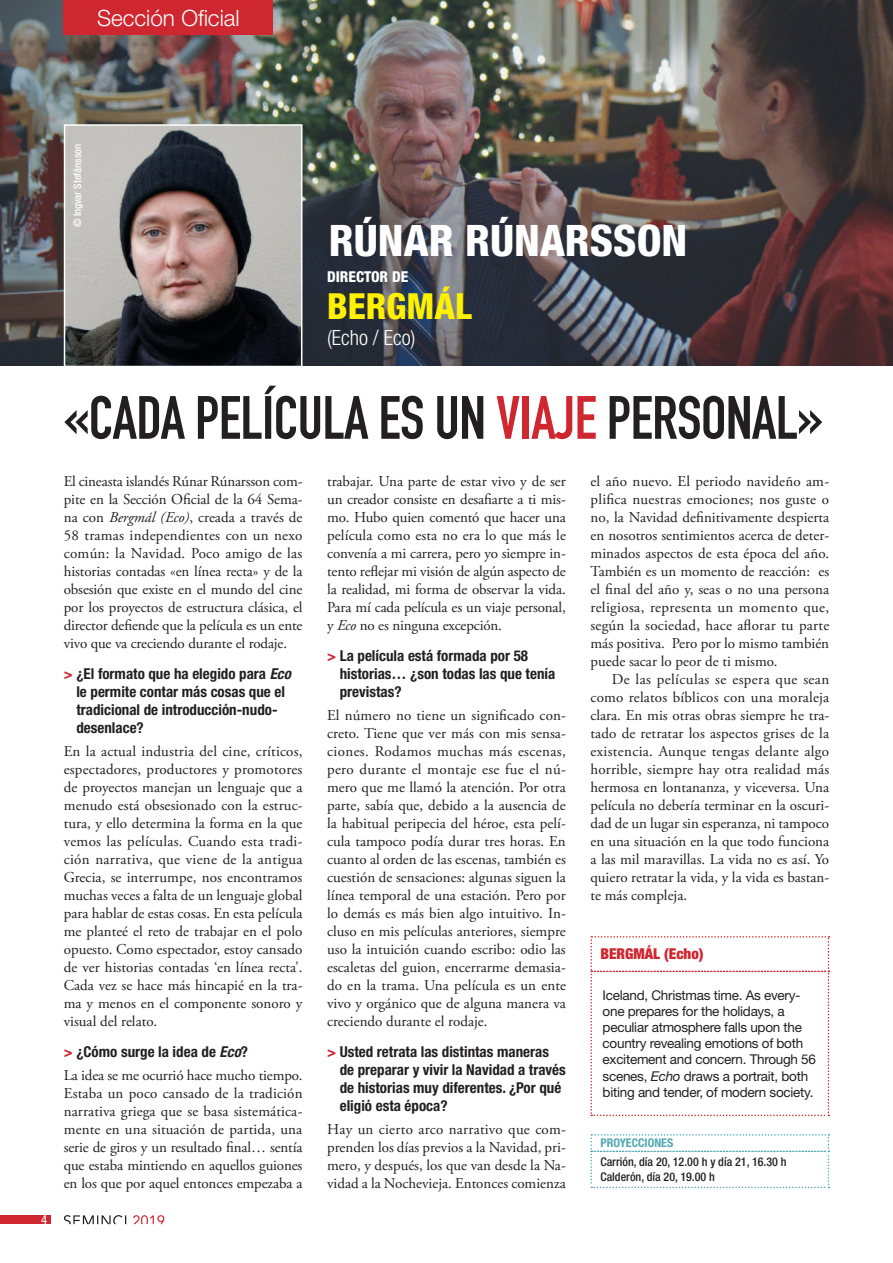
<style>
.page{position:relative;width:893px;height:1263px;background:#fff}
.page>*{position:absolute;margin:0;border:0;box-sizing:border-box;transform-origin:0 0}
.t1{font:60px "DIN Engschrift Std";letter-spacing:-.01em;color:#231f20}
.t2{font:800 condensed 43.5px "Helvetica Neue LT Std";color:#fff}
.t3{font:800 condensed 36px "Helvetica Neue LT Std";color:#fff101}
.t4{font:300 22.5px "Helvetica Neue LT Std";color:#fff}
.t5{font:300 condensed 21px "Helvetica Neue LT Std";color:#fff}
.t6{font:15px/18px "Adobe Garamond Pro";color:#231f20;text-align:justify}
.t7{font:700 condensed 15px/18px "Helvetica Neue LT Std";color:#231f20}
.t8{font:900 condensed 15px "Helvetica Neue LT Std";color:#cf2730}
.t9{font:800 condensed 15px "Helvetica Neue LT Std";color:#fff}
.t10{font:13.5px/16.2px "Helvetica Neue LT Std";letter-spacing:-.02em;color:#231f20}
.t11{font:condensed 12.75px "Helvetica Neue LT Std";color:#fff}
.t12{font:500 condensed 12px/14.4px "Helvetica Neue LT Std";color:#231f20}
.t13{font:700 condensed 12px "Helvetica Neue LT Std";color:#52a8af}
.t14{font:500 condensed 10.5px "Helvetica Neue LT Std";color:#fff}
.s1{color:#cf2730}
.s2{font-style:italic}
</style>
<div class="page">
<div style="left:0;top:1215px;width:50px;height:9px;background:#cf2730"></div>
<svg style="left:64px;top:1215px;width:62px;height:9px"></svg>
<svg style="left:133px;top:1215px;width:31px;height:9px"></svg>
<img style="left:0;top:0;width:893px;height:366px">
<svg style="left:590px;top:936px;width:239px;height:180px"></svg>
<svg style="left:590px;top:1134px;width:239px;height:54px"></svg>
<div style="left:64px;top:0;width:209px;height:35px;background:#cf2730"></div>
<svg style="left:63px;top:124px;width:240px;height:242px;background:#807978"></svg>
<h3 class="t4" style="left:97px;top:4px;width:144px">Sección Oficial</h3>
<p class="t11" style="left:41px;top:1212px;width:8px">4</p>
<p class="t14" style="left:71px;top:227px;width:85px;rotate:-90deg">© Ingvar Stefánsson</p>
<h2 class="t2" style="left:329px;top:213px;width:360px">RÚNAR RÚNARSSON</h2>
<p class="t9" style="left:327px;top:267px;width:83px">DIRECTOR DE</p>
<h3 class="t3" style="left:327px;top:284px;width:146px">BERGMÁL</h3>
<h3 class="t5" style="left:327px;top:326px;width:90px">(Echo / Eco)</h3>
<h1 class="t1" style="left:64px;top:383px;width:761px">«CADA PELÍCULA ES UN <span class="s1">VIAJE</span> PERSONAL»</h1>
<p class="t6" style="left:64px;top:473px;width:240px">El cineasta islandés Rúnar Rúnarsson com&shy;pite en la Sección Oficial de la 64 Sema&shy;na con <span class="s2">Bergmál (Eco)</span>, creada a través de 58 tramas independientes con un nexo común: la Navidad. Poco amigo de las historias contadas «en línea recta» y de la obsesión que existe en el mundo del cine por los proyectos de estructura clásica, el director defiende que la película es un ente vivo que va creciendo durante el rodaje.</p>
<p class="t7" style="left:76px;top:664px;width:216px;text-indent:-13px"><span class="s1">&gt;</span> ¿El formato que ha elegido para <span class="s2">Eco </span>le permite contar más cosas que el tradicional de introducción-nudo&shy;desenlace?</p>
<p class="t6" style="left:64px;top:743px;width:240px">En la actual industria del cine, críticos, espectadores, productores y promotores de proyectos manejan un lenguaje que a menudo está obsesionado con la estruc&shy;tura, y ello determina la forma en la que vemos las películas. Cuando esta tradi&shy;ción narrativa, que viene de la antigua Grecia, se interrumpe, nos encontramos muchas veces a falta de un lenguaje global para hablar de estas cosas. En esta película me planteé el reto de trabajar en el polo opuesto. Como espectador, estoy cansado de ver historias contadas ‘en línea recta’.<br>Cada vez se hace más hincapié en la tra&shy;ma y menos en el componente sonoro y visual del relato.</p>
<p class="t7" style="left:64px;top:1042px;width:186px"><span class="s1">&gt;</span> ¿Cómo surge la idea de <span class="s2">Eco</span>?</p>
<p class="t6" style="left:64px;top:1067px;width:240px">La idea se me ocurrió hace mucho tiempo.<br>Estaba un poco cansado de la tradición narrativa griega que se basa sistemática&shy;mente en una situación de partida, una serie de giros y un resultado final… sentía que estaba mintiendo en aquellos guiones en los que por aquel entonces empezaba a</p>
<p class="t6" style="left:327px;top:473px;width:240px">trabajar. Una parte de estar vivo y de ser un creador consiste en desafiarte a ti mis&shy;mo. Hubo quien comentó que hacer una película como esta no era lo que más le convenía a mi carrera, pero yo siempre in&shy;tento reflejar mi visión de algún aspecto de la realidad, mi forma de observar la vida.<br>Para mí cada película es un viaje personal, y <span class="s2">Eco</span> no es ninguna excepción.</p>
<p class="t7" style="left:340px;top:646px;width:217px;text-indent:-13px"><span class="s1">&gt;</span> La película está formada por 58 historias… ¿son todas las que tenía previstas?</p>
<p class="t6" style="left:327px;top:707px;width:240px">El número no tiene un significado con&shy;creto. Tiene que ver más con mis sensa&shy;ciones. Rodamos muchas más escenas, pero durante el montaje ese fue el nú&shy;mero que me llamó la atención. Por otra parte, sabía que, debido a la ausencia de la habitual peripecia del héroe, esta pelí&shy;cula tampoco podía durar tres horas. En cuanto al orden de las escenas, también es cuestión de sensaciones: algunas siguen la línea temporal de una estación. Pero por lo demás es más bien algo intuitivo. In&shy;cluso en mis películas anteriores, siempre uso la intuición cuando escribo: odio las escaletas del guion, encerrarme demasia&shy;do en la trama. Una película es un ente vivo y orgánico que de alguna manera va creciendo durante el rodaje.</p>
<p class="t7" style="left:340px;top:1042px;width:228px;text-indent:-13px"><span class="s1">&gt;</span> Usted retrata las distintas maneras de preparar y vivir la Navidad a través de historias muy diferentes. ¿Por qué eligió esta época?</p>
<p class="t6" style="left:327px;top:1121px;width:240px">Hay un cierto arco narrativo que com&shy;prenden los días previos a la Navidad, pri&shy;mero, y después, los que van desde la Na&shy;vidad a la Nochevieja. Entonces comienza</p>
<p class="t6" style="left:590px;top:473px;width:240px">el año nuevo. El periodo navideño am&shy;plifica nuestras emociones; nos guste o no, la Navidad definitivamente despierta en nosotros sentimientos acerca de deter&shy;minados aspectos de esta época del año.<br>También es un momento de reacción: es el final del año y, seas o no una persona religiosa, representa un momento que, según la sociedad, hace aflorar tu parte más positiva. Pero por lo mismo también puede sacar lo peor de ti mismo.</p>
<p class="t6" style="left:590px;top:671px;width:240px;text-indent:21px">De las películas se espera que sean como relatos bíblicos con una moraleja clara. En mis otras obras siempre he tra&shy;tado de retratar los aspectos grises de la existencia. Aunque tengas delante algo horrible, siempre hay otra realidad más hermosa en lontananza, y viceversa. Una película no debería terminar en la oscuri&shy;dad de un lugar sin esperanza, ni tampoco en una situación en la que todo funciona a las mil maravillas. La vida no es así. Yo quiero retratar la vida, y la vida es bastan&shy;te más compleja.</p>
<p class="t8" style="left:600px;top:945px;width:105px">BERGMÁL (Echo)</p>
<p class="t10" style="left:603px;top:986px;width:215px">Iceland, Christmas time. As every&shy;one prepares for the holidays, a peculiar atmosphere falls upon the country revealing emotions of both excitement and concern. Through 56 scenes, <span class="s2">Echo</span> draws a portrait, both biting and tender, of modern society.</p>
<p class="t13" style="left:600px;top:1136px;width:74px">PROYECCIONES</p>
<p class="t12" style="left:600px;top:1155px;width:188px">Carrión, día 20, 12.00 h y día 21, 16.30 h<br>Calderón, día 20, 19.00 h</p>
</div>
